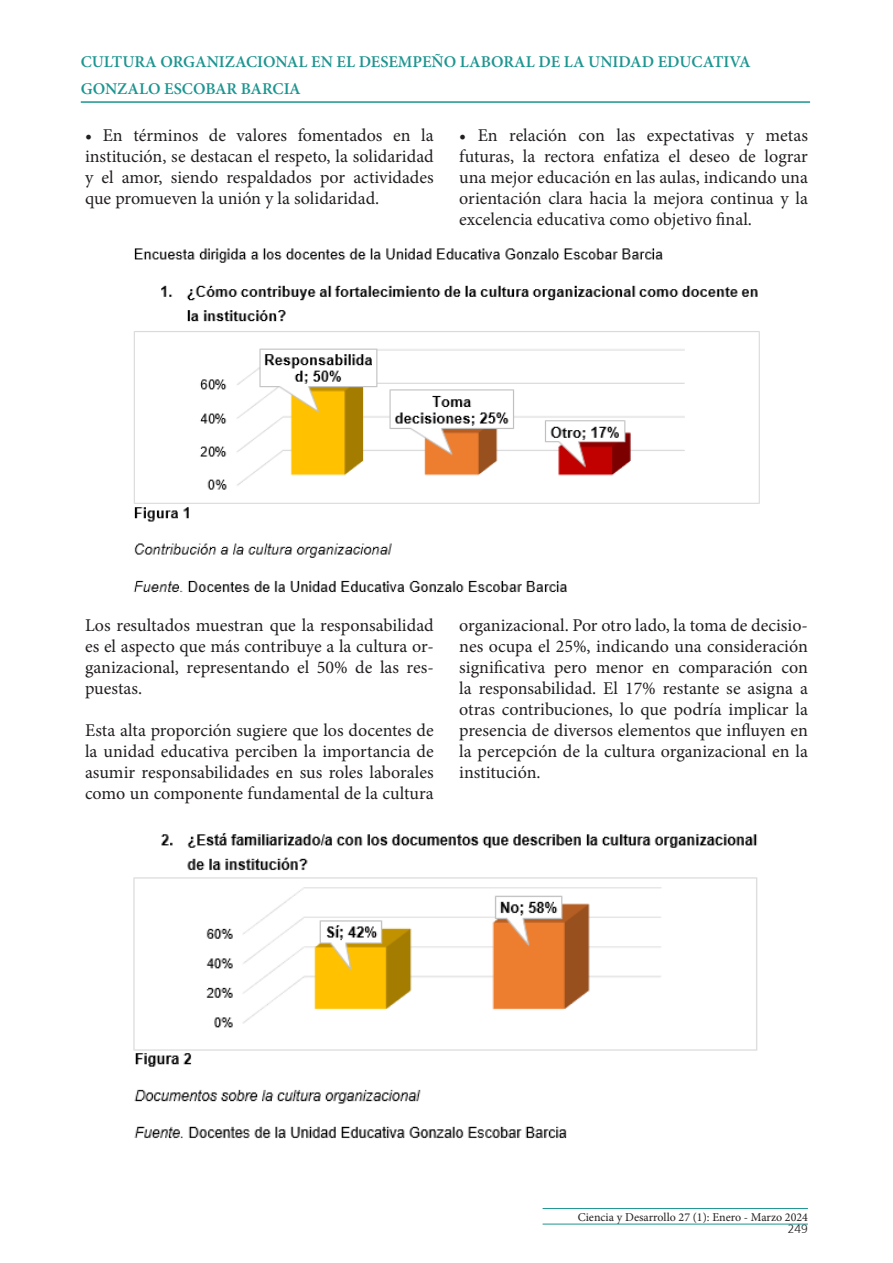
<style>
.page{position:relative;width:893px;height:1263px;background:#fff}
.page>*{position:absolute;margin:0;border:0;box-sizing:border-box;transform-origin:0 0}
.t1{font:18px/21px "Minion Pro";color:#231f20;text-align:justify}
.t2{font:600 16.5px/27px "Minion Pro";color:#1c9590}
.t3{font:12px "Minion Pro";color:#231f20}
.t4{font:300 12px "Frutiger";color:#231f20}
</style>
<div class="page">
<hr style="left:81px;top:101px;width:729px;height:2px;background:#1c9590">
<hr style="left:543px;top:1208px;width:265px;height:1px;background:#1c9590">
<hr style="left:543px;top:1224px;width:265px;height:1px;background:#1c9590">
<img style="left:133px;top:248px;width:627px;height:344px">
<img style="left:133px;top:833px;width:625px;height:306px">
<p class="t2" style="left:81px;top:48px;width:671px">CULTURA ORGANIZACIONAL EN EL DESEMPEÑO LABORAL DE LA UNIDAD EDUCATIVA<br>GONZALO ESCOBAR BARCIA</p>
<p class="t1" style="left:85px;top:124px;width:350px">• En términos de valores fomentados en la institución, se destacan el respeto, la solidaridad y el amor, siendo respaldados por actividades que promueven la unión y la solidaridad.</p>
<p class="t1" style="left:459px;top:124px;width:350px">• En relación con las expectativas y metas futuras, la rectora enfatiza el deseo de lograr una mejor educación en las aulas, indicando una orientación clara hacia la mejora continua y la excelencia educativa como objetivo final.</p>
<p class="t1" style="left:85px;top:615px;width:350px">Los resultados muestran que la responsabilidad es el aspecto que más contribuye a la cultura or&shy;ganizacional, representando el 50% de las res&shy;puestas.</p>
<p class="t1" style="left:85px;top:720px;width:350px">Esta alta proporción sugiere que los docentes de la unidad educativa perciben la importancia de asumir responsabilidades en sus roles laborales como un componente fundamental de la cultura</p>
<p class="t1" style="left:459px;top:615px;width:350px">organizacional. Por otro lado, la toma de decisio&shy;nes ocupa el 25%, indicando una consideración significativa pero menor en comparación con la responsabilidad. El 17% restante se asigna a otras contribuciones, lo que podría implicar la presencia de diversos elementos que influyen en la percepción de la cultura organizacional en la institución.</p>
<p class="t3" style="left:578px;top:1209px;width:232px">Ciencia y Desarrollo 27 (1): Enero - Marzo 2024</p>
<p class="t4" style="left:788px;top:1221px;width:22px">249</p>
</div>
